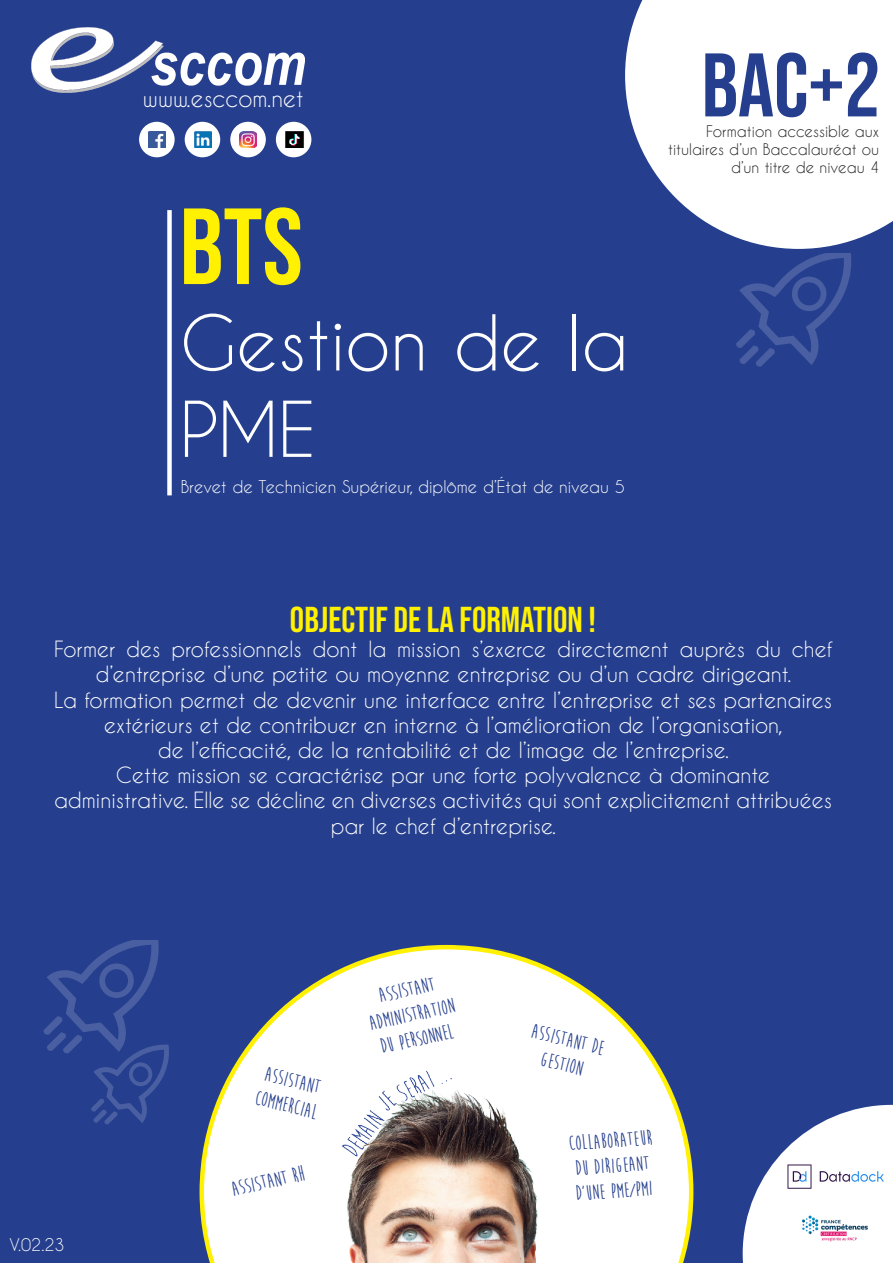
<style>
.page{position:relative;width:893px;height:1263px;background:#253f8e}
.page>*{position:absolute;margin:0;border:0;box-sizing:border-box;transform-origin:0 0}
.t1{font:108px "Bebas Neue";color:#fff101}
.t2{font:90px "Bebas Neue";color:#253f8e}
.t3{font:72px "Caviar Dreams";color:#fff}
.t4{font:36px "Bebas Neue";color:#fff101}
.t5{font:22.5px "Caviar Dreams";color:#fff}
.t6{font:21px/25.2px "Caviar Dreams";color:#fff;text-align:center}
.t7{font:700 21px/25.2px "Moon Flower";color:#253f8e}
.t8{font:16.5px "Caviar Dreams";color:#fff}
.t9{font:15px/18px "Caviar Dreams";color:#231f20;text-align:right}
</style>
<div class="page">
<svg style="left:200px;top:945px;width:493px;height:318px"></svg>
<svg style="left:625px;top:0;width:268px;height:249px"></svg>
<div style="left:167px;top:210px;width:5px;height:285px;background:#fff"></div>
<img style="left:317px;top:1016px;width:251px;height:247px">
<svg style="left:736px;top:254px;width:119px;height:114px;background:#2d4692"></svg>
<svg style="left:43px;top:940px;width:128px;height:185px;background:#2c4592"></svg>
<svg style="left:743px;top:1105px;width:150px;height:158px"></svg>
<img style="left:31px;top:28px;width:273px;height:64px">
<div style="left:140px;top:123px;width:34px;height:34px;background:#fff;border-radius:50%"></div>
<div style="left:139px;top:122px;width:36px;height:35px;border:2px solid #fff;border-radius:50%"></div>
<div style="left:231px;top:123px;width:34px;height:34px;background:#fff;border-radius:50%"></div>
<div style="left:230px;top:122px;width:36px;height:35px;border:2px solid #fff;border-radius:50%"></div>
<div style="left:185px;top:123px;width:34px;height:34px;background:#fff;border-radius:50%"></div>
<div style="left:185px;top:122px;width:35px;height:35px;border:2px solid #fff;border-radius:50%"></div>
<img style="left:149px;top:131px;width:16px;height:17px">
<img style="left:195px;top:131px;width:16px;height:17px">
<img style="left:240px;top:131px;width:16px;height:17px">
<div style="left:277px;top:123px;width:34px;height:34px;background:#fff;border-radius:50%"></div>
<div style="left:276px;top:122px;width:35px;height:35px;border:2px solid #fff;border-radius:50%"></div>
<img style="left:285px;top:130px;width:23px;height:18px">
<img style="left:783px;top:1160px;width:102px;height:35px">
<img style="left:794px;top:1209px;width:96px;height:50px">
<p class="t5" style="left:143px;top:85px;width:162px">www.esccom.net</p>
<p class="t1" style="left:180px;top:186px;width:125px">BTS</p>
<p class="t3" style="left:180px;top:300px;width:450px">Gestion de la</p>
<p class="t3" style="left:180px;top:386px;width:138px">PME</p>
<p class="t8" style="left:181px;top:477px;width:446px">Brevet de Technicien Supérieur, diplôme d’État de niveau 5</p>
<p class="t2" style="left:702px;top:34px;width:180px">BAC+2</p>
<p class="t9" style="left:706px;top:122px;width:175px">Formation accessible aux</p>
<p class="t9" style="left:668px;top:140px;width:213px">titulaires d’un Baccalauréat ou d’un titre de niveau 4</p>
<p class="t4" style="left:290px;top:599px;width:308px">OBJECTIF DE LA FORMATION !</p>
<p class="t6" style="left:54px;top:636px;width:780px">Former des professionnels dont la mission s’exerce directement auprès du chef d’entreprise d’une petite ou moyenne entreprise ou d’un cadre dirigeant.</p>
<p class="t6" style="left:54px;top:686px;width:780px">La formation permet de devenir une interface entre l’entreprise et ses partenaires extérieurs et de contribuer en interne à l’amélioration de l’organisation,</p>
<p class="t6" style="left:158px;top:737px;width:573px">de l’efficacité, de la rentabilité et de l’image de l’entreprise.</p>
<p class="t6" style="left:116px;top:762px;width:656px">Cette mission se caractérise par une forte polyvalence à dominante</p>
<p class="t6" style="left:54px;top:787px;width:780px">administrative. Elle se décline en diverses activités qui sont explicitement attribuées par le chef d’entreprise.</p>
<p class="t8" style="left:10px;top:1235px;width:56px">V.02.23</p>
<p class="t7" style="left:268px;top:1061px;width:58px;rotate:14deg">Assistant</p>
<p class="t7" style="left:258px;top:1085px;width:66px;rotate:14deg">commercial</p>
<p class="t7" style="left:229px;top:1177px;width:76px;rotate:-12deg">Assistant RH</p>
<p class="t7" style="left:362px;top:987px;width:88px;text-align:center;rotate:-12deg">assistant administration du personnel</p>
<p class="t7" style="left:535px;top:1018px;width:76px;rotate:14deg">assistant de</p>
<p class="t7" style="left:544px;top:1046px;width:45px;rotate:14deg">gestion</p>
<p class="t7" style="left:568px;top:1131px;width:86px;rotate:-4deg">COLLABORATEUR<br>DU DIRIGEANT<br>D’une PME/PMI</p>
</div>
